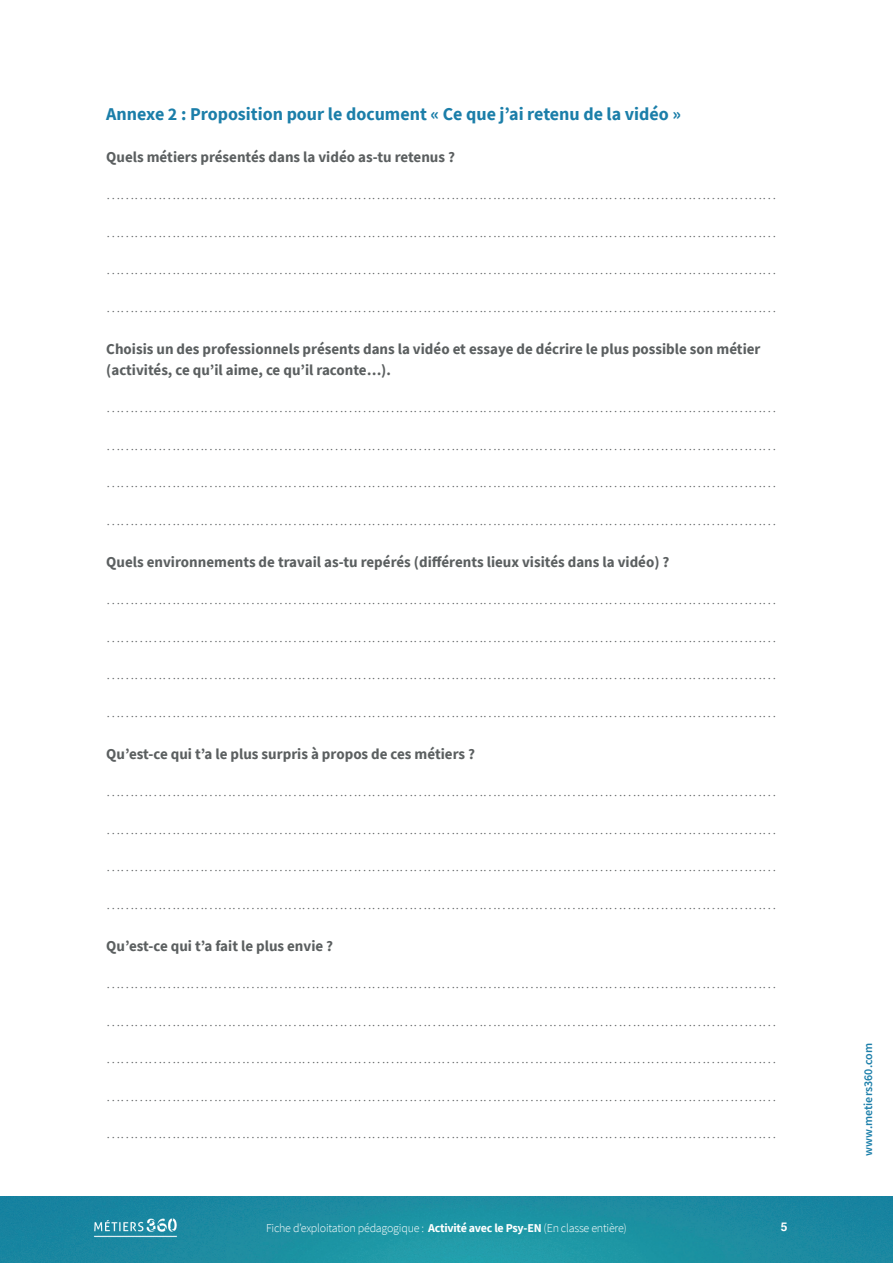
<style>
.page{position:relative;width:893px;height:1263px;background:#fff}
.page>*{position:absolute;margin:0;border:0;box-sizing:border-box;transform-origin:0 0}
.t1{font:700 18px "Source Sans Pro";color:#1b7ea9}
.t2{font:300 15px "Source Sans Pro";color:#5b5f60}
.t3{font:700 15px/21px "Source Sans Pro";color:#5b5f60}
.t4{font:300 12px "Source Sans Pro";letter-spacing:-.02em;color:#fff}
.t5{font:600 12px "Source Sans Pro";color:#1b7ea9}
.t6{font:700 12px "Helvetica";color:#fff}
.s1{font-weight:700}
</style>
<div class="page">
<img style="left:0;top:1196px;width:893px;height:67px">
<img style="left:90px;top:1217px;width:92px;height:20px">
<p class="t1" style="left:106px;top:102px;width:576px">Annexe 2 : Proposition pour le document « Ce que j’ai retenu de la vidéo »</p>
<p class="t3" style="left:106px;top:146px;width:350px">Quels métiers présentés dans la vidéo as-tu retenus ?</p>
<p class="t2" style="left:106px;top:185px;width:671px">………………………………………………………………………………………………………………………………</p>
<p class="t2" style="left:106px;top:223px;width:671px">………………………………………………………………………………………………………………………………</p>
<p class="t2" style="left:106px;top:260px;width:671px">………………………………………………………………………………………………………………………………</p>
<p class="t2" style="left:106px;top:298px;width:671px">………………………………………………………………………………………………………………………………</p>
<p class="t3" style="left:106px;top:338px;width:656px">Choisis un des professionnels présents dans la vidéo et essaye de décrire le plus possible son métier (activités, ce qu’il aime, ce qu’il raconte…).</p>
<p class="t2" style="left:106px;top:398px;width:671px">………………………………………………………………………………………………………………………………</p>
<p class="t2" style="left:106px;top:436px;width:671px">………………………………………………………………………………………………………………………………</p>
<p class="t2" style="left:106px;top:473px;width:671px">………………………………………………………………………………………………………………………………</p>
<p class="t2" style="left:106px;top:511px;width:671px">………………………………………………………………………………………………………………………………</p>
<p class="t3" style="left:106px;top:551px;width:565px">Quels environnements de travail as-tu repérés (différents lieux visités dans la vidéo) ?</p>
<p class="t2" style="left:106px;top:590px;width:671px">………………………………………………………………………………………………………………………………</p>
<p class="t2" style="left:106px;top:628px;width:671px">………………………………………………………………………………………………………………………………</p>
<p class="t2" style="left:106px;top:665px;width:671px">………………………………………………………………………………………………………………………………</p>
<p class="t2" style="left:106px;top:703px;width:671px">………………………………………………………………………………………………………………………………</p>
<p class="t3" style="left:106px;top:743px;width:370px">Qu’est-ce qui t’a le plus surpris à propos de ces métiers ?</p>
<p class="t2" style="left:106px;top:782px;width:671px">………………………………………………………………………………………………………………………………</p>
<p class="t2" style="left:106px;top:820px;width:671px">………………………………………………………………………………………………………………………………</p>
<p class="t2" style="left:106px;top:857px;width:671px">………………………………………………………………………………………………………………………………</p>
<p class="t2" style="left:106px;top:895px;width:671px">………………………………………………………………………………………………………………………………</p>
<p class="t3" style="left:106px;top:935px;width:228px">Qu’est-ce qui t’a fait le plus envie ?</p>
<p class="t2" style="left:106px;top:974px;width:671px">………………………………………………………………………………………………………………………………</p>
<p class="t2" style="left:106px;top:1012px;width:671px">………………………………………………………………………………………………………………………………</p>
<p class="t2" style="left:106px;top:1049px;width:671px">………………………………………………………………………………………………………………………………</p>
<p class="t2" style="left:106px;top:1087px;width:671px">………………………………………………………………………………………………………………………………</p>
<p class="t2" style="left:106px;top:1124px;width:671px">………………………………………………………………………………………………………………………………</p>
<p class="t4" style="left:266px;top:1221px;width:362px">Fiche d’exploitation pédagogique : <span class="s1">Activité avec le Psy-EN</span> (En classe entière)</p>
<p class="t6" style="left:781px;top:1217px;width:8px">5</p>
<p class="t5" style="left:860px;top:1155px;width:114px;rotate:-90deg">www.metiers360.com</p>
</div>
